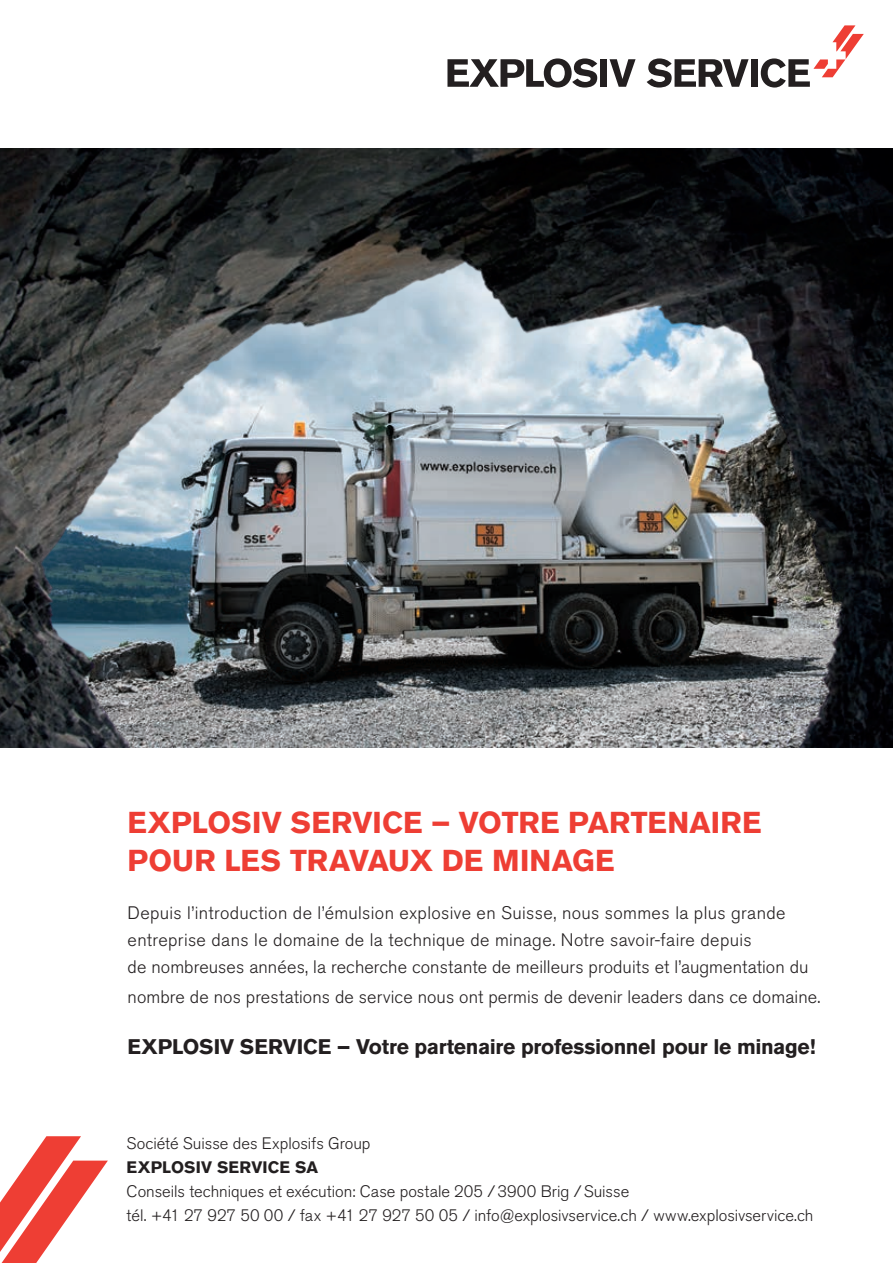
<style>
.page{position:relative;width:893px;height:1263px;background:#fff}
.page>*{position:absolute;margin:0;border:0;box-sizing:border-box;transform-origin:0 0}
.t1{font:700 30px/37.5px "Akzidenz Grotesk BE";letter-spacing:.005em;color:#ee3e34}
.t2{font:700 21px "Akzidenz Grotesk BE";letter-spacing:-.015em;color:#231f20}
.t3{font:300 18px/27px "Akzidenz Grotesk BE";letter-spacing:.01em;color:#231f20}
.t4{font:300 16.5px "Akzidenz Grotesk BE";color:#231f20}
.t5{font:700 16.5px "Akzidenz Grotesk BE";letter-spacing:.01em;color:#231f20}
</style>
<div class="page">
<svg style="left:447px;top:58px;width:150px;height:30px"></svg>
<div style="left:600px;top:59px;width:7px;height:28px;background:#231f20"></div>
<svg style="left:609px;top:59px;width:27px;height:28px"></svg>
<svg style="left:647px;top:58px;width:102px;height:30px"></svg>
<div style="left:751px;top:59px;width:7px;height:28px;background:#231f20"></div>
<svg style="left:761px;top:25px;width:103px;height:63px"></svg>
<svg style="left:0;top:1136px;width:108px;height:127px"></svg>
<img style="left:0;top:149px;width:893px;height:599px">
<p class="t1" style="left:128px;top:804px;width:635px">EXPLOSIV SERVICE – VOTRE PARTENAIRE<br>POUR LES TRAVAUX DE MINAGE</p>
<p class="t3" style="left:128px;top:900px;width:682px">Depuis l’introduction de l’émulsion explosive en Suisse, nous sommes la plus grande entreprise dans le domaine de la technique de minage. Notre savoir-faire depuis<br>de nombreuses années, la recherche constante de meilleurs produits et l’augmentation du</p>
<p class="t3" style="left:128px;top:984px;width:694px">nombre de nos prestations de service nous ont permis de devenir leaders dans ce domaine.</p>
<p class="t2" style="left:128px;top:1035px;width:689px">EXPLOSIV SERVICE – Votre partenaire professionnel pour le minage!</p>
<p class="t4" style="left:127px;top:1134px;width:245px">Société Suisse des Explosifs Group</p>
<p class="t5" style="left:127px;top:1157px;width:193px">EXPLOSIV SERVICE SA</p>
<p class="t4" style="left:127px;top:1182px;width:504px">Conseils techniques et exécution: Case postale 205 /3900 Brig /Suisse</p>
<p class="t4" style="left:127px;top:1206px;width:688px">tél. +41 27 927 50 00 / fax +41 27 927 50 05 / info@explosivservice.ch / www.explosivservice.ch</p>
</div>
